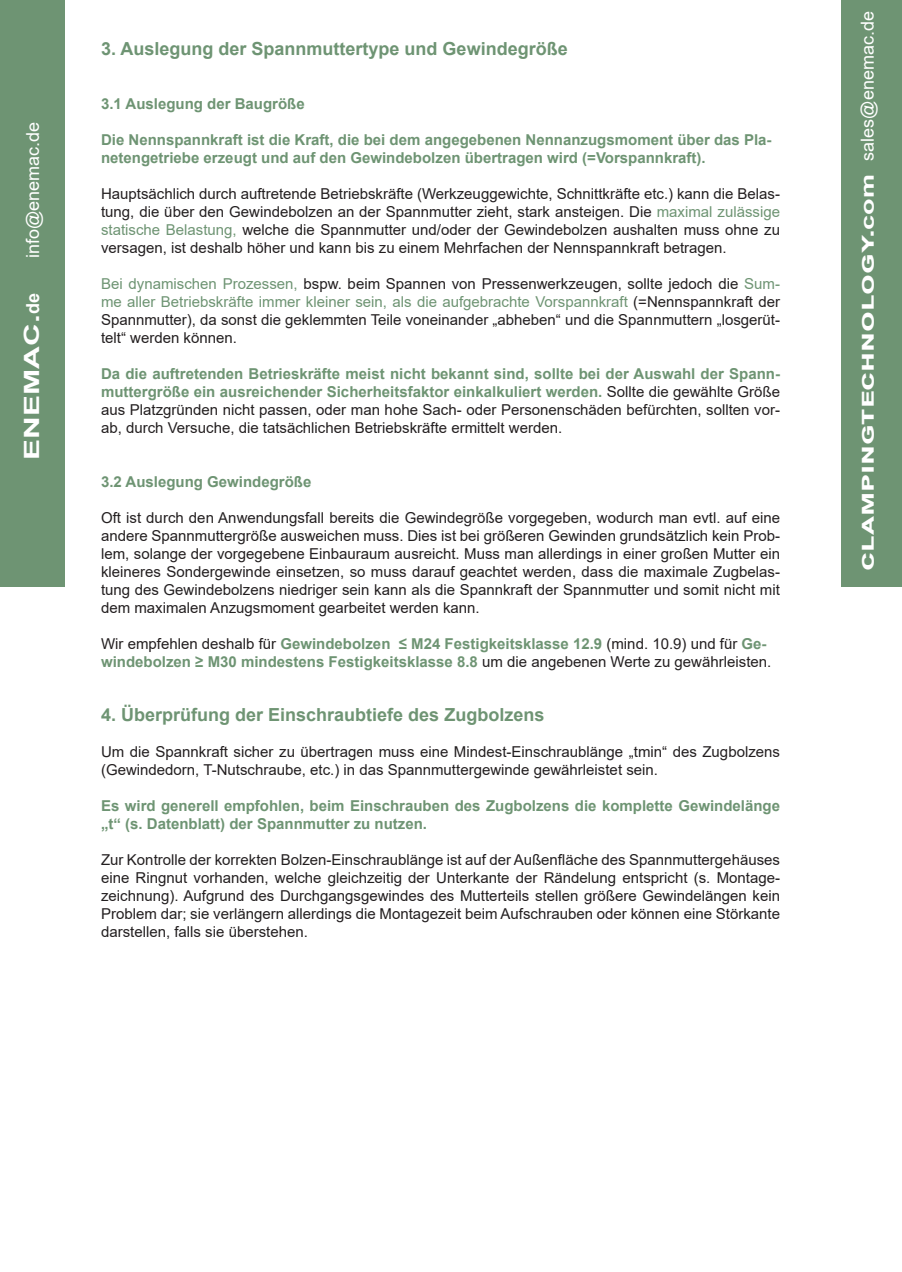
<style>
.page{position:relative;width:902px;height:1272px;background:#fff}
.page>*{position:absolute;margin:0;border:0;box-sizing:border-box;transform-origin:0 0}
.t1{font:700 21px "Arial";color:#fff;scale:1.5 1}
.t2{font:700 18px "Arial";color:#6e9473}
.t3{font:18px "Arial";color:#fff}
.t4{font:15px/18px "Arial";color:#231f20;text-align:justify}
.t5{font:700 15px/18px "Arial";color:#6e9473}
.s1{font-size:18px}
.s2{color:#6e9473}
.s3{font-weight:700;color:#6e9473}
.s4{font-weight:400;color:#231f20}
.s5{font-weight:400;font-size:18px}
</style>
<div class="page">
<div style="left:841px;top:0;width:60px;height:586px;background:#6e9473"></div>
<div style="left:0;top:0;width:65px;height:586px;background:#6e9473"></div>
<p class="t3" style="left:20px;top:258px;width:138px;rotate:-90deg">info@enemac.de</p>
<p class="t1" style="left:17px;top:460px;width:112px;rotate:-90deg">ENEMAC.<span class="s1">de</span></p>
<p class="t2" style="left:101px;top:36px;width:468px">3. Auslegung der Spannmuttertype und Gewindegröße</p>
<p class="t5" style="left:101px;top:94px;width:205px">3.1 Auslegung der Baugröße</p>
<p class="t5" style="left:101px;top:130px;width:672px">Die Nennspannkraft ist die Kraft, die bei dem angegebenen Nennanzugsmoment über das Pla&shy;netengetriebe erzeugt und auf den Gewindebolzen übertragen wird (=Vorspannkraft).</p>
<p class="t4" style="left:101px;top:184px;width:680px">Hauptsächlich durch auftretende Betriebskräfte (Werkzeuggewichte, Schnittkräfte etc.) kann die Belas&shy;tung, die über den Gewindebolzen an der Spannmutter zieht, stark ansteigen. Die <span class="s2">maximal zulässige statische Belastung,</span> welche die Spannmutter und/oder der Gewindebolzen aushalten muss ohne zu versagen, ist deshalb höher und kann bis zu einem Mehrfachen der Nennspannkraft betragen.</p>
<p class="t4" style="left:101px;top:274px;width:680px"><span class="s2">Bei dynamischen Prozessen,</span> bspw. beim Spannen von Pressenwerkzeugen, sollte jedoch die <span class="s2">Sum&shy;me aller Betriebskräfte immer kleiner sein, als die aufgebrachte Vorspannkraft</span> (=Nennspannkraft der Spannmutter), da sonst die geklemmten Teile voneinander „abheben“ und die Spannmuttern „losgerüt&shy;telt“ werden können.</p>
<p class="t4" style="left:101px;top:364px;width:680px"><span class="s3">Da die auftretenden Betrieskräfte meist nicht bekannt sind, sollte bei der Auswahl der Spann&shy;muttergröße ein ausreichender Sicherheitsfaktor einkalkuliert werden.</span> Sollte die gewählte Größe aus Platzgründen nicht passen, oder man hohe Sach- oder Personenschäden befürchten, sollten vor&shy;ab, durch Versuche, die tatsächlichen Betriebskräfte ermittelt werden.</p>
<p class="t5" style="left:101px;top:472px;width:212px">3.2 Auslegung Gewindegröße</p>
<p class="t4" style="left:101px;top:508px;width:680px">Oft ist durch den Anwendungsfall bereits die Gewindegröße vorgegeben, wodurch man evtl. auf eine andere Spannmuttergröße ausweichen muss. Dies ist bei größeren Gewinden grundsätzlich kein Prob&shy;lem, solange der vorgegebene Einbauraum ausreicht. Muss man allerdings in einer großen Mutter ein kleineres Sondergewinde einsetzen, so muss darauf geachtet werden, dass die maximale Zugbelas&shy;tung des Gewindebolzens niedriger sein kann als die Spannkraft der Spannmutter und somit nicht mit dem maximalen Anzugsmoment gearbeitet werden kann.</p>
<p class="t5" style="left:101px;top:634px;width:671px"><span class="s4">Wir empfehlen deshalb für</span> Gewindebolzen ≤ M24 Festigkeitsklasse 12.9 <span class="s4">(mind. 10.9) und für</span> Ge&shy;windebolzen ≥ M30 mindestens Festigkeitsklasse 8.8 <span class="s4">um die angebenen Werte zu gewährleisten.</span></p>
<p class="t2" style="left:101px;top:701px;width:445px">4. Überprüfung der Einschraubtiefe des Zugbolzens</p>
<p class="t4" style="left:101px;top:742px;width:680px">Um die Spannkraft sicher zu übertragen muss eine Mindest-Einschraublänge „tmin“ des Zugbolzens (Gewindedorn, T-Nutschraube, etc.) in das Spannmuttergewinde gewährleistet sein.</p>
<p class="t5" style="left:101px;top:796px;width:680px">Es wird generell empfohlen, beim Einschrauben des Zugbolzens die komplette Gewindelänge „t“ (s. Datenblatt) der Spannmutter zu nutzen.</p>
<p class="t4" style="left:101px;top:850px;width:680px">Zur Kontrolle der korrekten Bolzen-Einschraublänge ist auf der Außenfläche des Spannmuttergehäuses eine Ringnut vorhanden, welche gleichzeitig der Unterkante der Rändelung entspricht (s. Montage&shy;zeichnung). Aufgrund des Durchgangsgewindes des Mutterteils stellen größere Gewindelängen kein Problem dar; sie verlängern allerdings die Montagezeit beim Aufschrauben oder können eine Störkante darstellen, falls sie überstehen.</p>
<p class="t1" style="left:851px;top:570px;width:374px;rotate:-90deg">clampingtechnology.<span class="s1">com</span> <span class="s5">sales@enemac.de</span></p>
</div>
